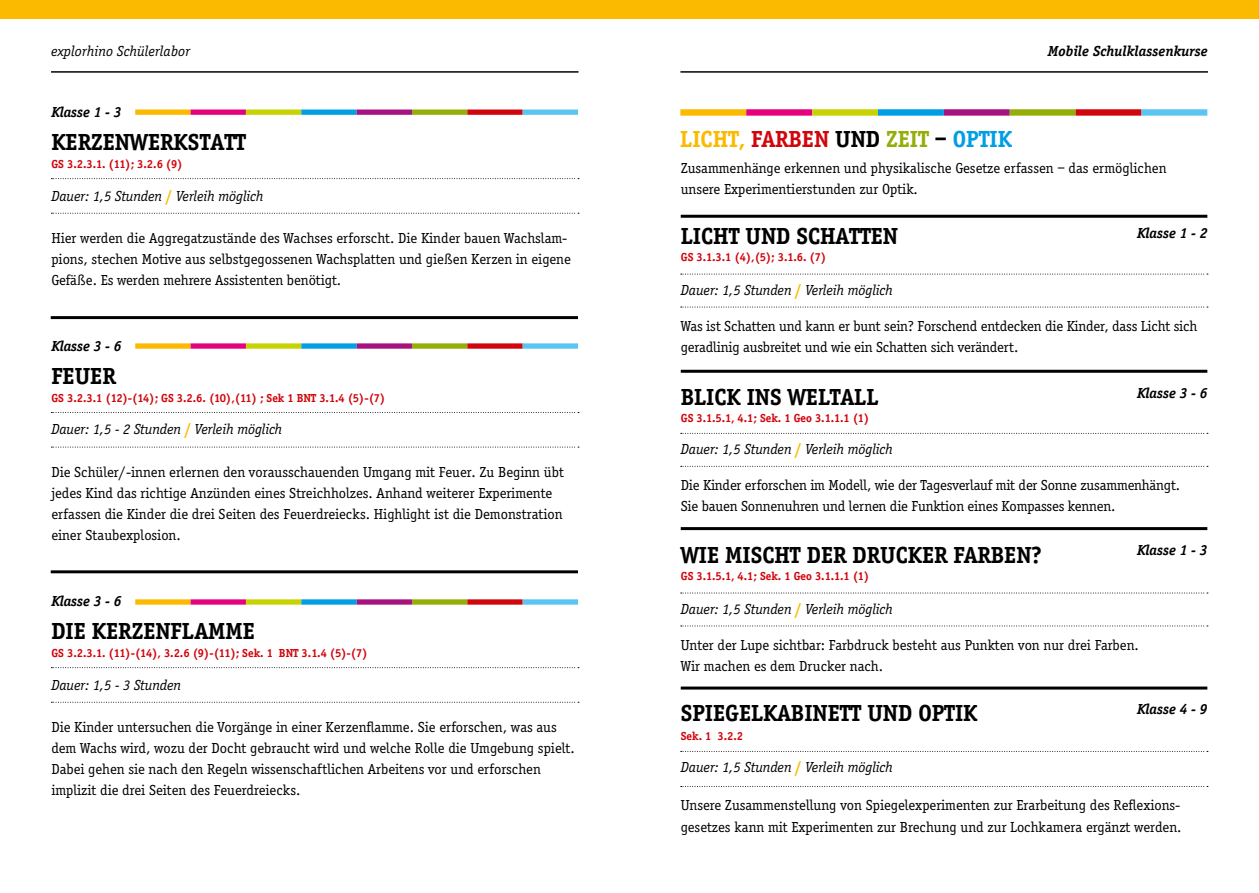
<style>
.page{position:relative;width:1259px;height:893px;background:#fff}
.page>*{position:absolute;margin:0;border:0;box-sizing:border-box;transform-origin:0 0}
.t1{font:700 24px "Officina Serif";color:#000}
.t2{font:700 24px "Officina Serif";color:#fbba00}
.t3{font:15px/21.3px "Officina Serif";color:#000}
.t4{font:italic 15px "Officina Serif";letter-spacing:-.005em;color:#000}
.t5{font:italic 700 15px "Officina Serif";color:#000}
.t6{font:700 12px "Officina Serif";color:#d1050c}
.s1{font-weight:700;font-style:normal;color:#fbba00}
.s2{color:#d1050c}
.s3{color:#000}
.s4{color:#95ad07}
.s5{color:#009ee3}
</style>
<div class="page">
<svg style="left:51px;top:213px;width:528px;height:1px"></svg>
<svg style="left:51px;top:178px;width:528px;height:1px"></svg>
<svg style="left:51px;top:447px;width:528px;height:1px"></svg>
<svg style="left:51px;top:702px;width:528px;height:1px"></svg>
<svg style="left:51px;top:412px;width:528px;height:1px"></svg>
<svg style="left:51px;top:667px;width:528px;height:1px"></svg>
<svg style="left:681px;top:307px;width:527px;height:1px"></svg>
<svg style="left:681px;top:466px;width:527px;height:1px"></svg>
<svg style="left:681px;top:626px;width:527px;height:1px"></svg>
<svg style="left:681px;top:786px;width:527px;height:1px"></svg>
<svg style="left:681px;top:274px;width:527px;height:1px"></svg>
<svg style="left:681px;top:433px;width:527px;height:1px"></svg>
<svg style="left:681px;top:593px;width:527px;height:1px"></svg>
<svg style="left:681px;top:751px;width:527px;height:1px"></svg>
<hr style="left:681px;top:215px;width:526px;height:3px;background:#000">
<hr style="left:681px;top:370px;width:526px;height:3px;background:#000">
<hr style="left:681px;top:527px;width:526px;height:3px;background:#000">
<hr style="left:681px;top:686px;width:526px;height:3px;background:#000">
<hr style="left:680px;top:72px;width:528px;height:1px;background:#000">
<hr style="left:51px;top:72px;width:527px;height:1px;background:#000">
<div style="left:0;top:0;width:1259px;height:19px;background:#fbba00"></div>
<div style="left:135px;top:110px;width:56px;height:5px;background:#fbba00"></div>
<div style="left:191px;top:110px;width:55px;height:5px;background:#e5007d"></div>
<div style="left:246px;top:110px;width:55px;height:5px;background:#c7d300"></div>
<div style="left:301px;top:110px;width:56px;height:5px;background:#009ee3"></div>
<div style="left:357px;top:110px;width:55px;height:5px;background:#a61380"></div>
<div style="left:412px;top:110px;width:55px;height:5px;background:#95ad07"></div>
<div style="left:467px;top:110px;width:56px;height:5px;background:#d1050c"></div>
<div style="left:523px;top:110px;width:55px;height:5px;background:#5bc5f2"></div>
<div style="left:135px;top:343px;width:56px;height:6px;background:#fbba00"></div>
<div style="left:191px;top:343px;width:55px;height:6px;background:#e5007d"></div>
<div style="left:246px;top:343px;width:55px;height:6px;background:#c7d300"></div>
<div style="left:301px;top:343px;width:56px;height:6px;background:#009ee3"></div>
<div style="left:357px;top:343px;width:55px;height:6px;background:#a61380"></div>
<div style="left:412px;top:343px;width:55px;height:6px;background:#95ad07"></div>
<div style="left:467px;top:343px;width:56px;height:6px;background:#d1050c"></div>
<div style="left:523px;top:343px;width:55px;height:6px;background:#5bc5f2"></div>
<div style="left:135px;top:599px;width:56px;height:6px;background:#fbba00"></div>
<div style="left:191px;top:599px;width:55px;height:6px;background:#e5007d"></div>
<div style="left:246px;top:599px;width:55px;height:6px;background:#c7d300"></div>
<div style="left:301px;top:599px;width:56px;height:6px;background:#009ee3"></div>
<div style="left:357px;top:599px;width:55px;height:6px;background:#a61380"></div>
<div style="left:412px;top:599px;width:55px;height:6px;background:#95ad07"></div>
<div style="left:467px;top:599px;width:56px;height:6px;background:#d1050c"></div>
<div style="left:523px;top:599px;width:55px;height:6px;background:#5bc5f2"></div>
<hr style="left:51px;top:316px;width:527px;height:3px;background:#000">
<hr style="left:51px;top:570px;width:527px;height:3px;background:#000">
<div style="left:680px;top:109px;width:66px;height:7px;background:#fbba00"></div>
<div style="left:746px;top:109px;width:66px;height:7px;background:#e5007d"></div>
<div style="left:812px;top:109px;width:66px;height:7px;background:#c7d300"></div>
<div style="left:878px;top:109px;width:66px;height:7px;background:#009ee3"></div>
<div style="left:944px;top:109px;width:65px;height:7px;background:#a61380"></div>
<div style="left:1009px;top:109px;width:66px;height:7px;background:#95ad07"></div>
<div style="left:1075px;top:109px;width:66px;height:7px;background:#d1050c"></div>
<div style="left:1141px;top:109px;width:66px;height:7px;background:#5bc5f2"></div>
<p class="t4" style="left:51px;top:43px;width:140px">explorhino Schülerlabor</p>
<p class="t5" style="left:1048px;top:42px;width:162px">Mobile Schulklassenkurse</p>
<p class="t5" style="left:51px;top:103px;width:72px">Klasse 1 - 3</p>
<h1 class="t1" style="left:51px;top:127px;width:196px">KERZENWERKSTATT</h1>
<p class="t6" style="left:51px;top:157px;width:133px">GS 3.2.3.1. (11); 3.2.6 (9)</p>
<p class="t4" style="left:51px;top:187px;width:213px">Dauer: 1,5 Stunden <span class="s1">/</span> Verleih möglich</p>
<p class="t3" style="left:51px;top:227px;width:521px">Hier werden die Aggregatzustände des Wachses erforscht. Die Kinder bauen Wachslam&shy;pions, stechen Motive aus selbstgegossenen Wachsplatten und gießen Kerzen in eigene<br>Gefäße. Es werden mehrere Assistenten benötigt.</p>
<p class="t5" style="left:51px;top:337px;width:72px">Klasse 3 - 6</p>
<h1 class="t1" style="left:51px;top:361px;width:66px">FEUER</h1>
<p class="t6" style="left:51px;top:391px;width:335px">GS 3.2.3.1 (12)-(14); GS 3.2.6. (10),(11) ; Sek 1 BNT 3.1.4 (5)-(7)</p>
<p class="t4" style="left:51px;top:421px;width:232px">Dauer: 1,5 - 2 Stunden <span class="s1">/</span> Verleih möglich</p>
<p class="t3" style="left:51px;top:461px;width:514px">Die Schüler/-innen erlernen den vorausschauenden Umgang mit Feuer. Zu Beginn übt jedes Kind das richtige Anzünden eines Streichholzes. Anhand weiterer Experimente erfassen die Kinder die drei Seiten des Feuerdreiecks. Highlight ist die Demonstration einer Staubexplosion.</p>
<p class="t5" style="left:51px;top:592px;width:72px">Klasse 3 - 6</p>
<h1 class="t1" style="left:51px;top:616px;width:205px">DIE KERZENFLAMME</h1>
<p class="t6" style="left:51px;top:646px;width:318px">GS 3.2.3.1. (11)-(14), 3.2.6 (9)-(11); Sek. 1 BNT 3.1.4 (5)-(7)</p>
<p class="t4" style="left:51px;top:676px;width:131px">Dauer: 1,5 - 3 Stunden</p>
<p class="t3" style="left:51px;top:716px;width:525px">Die Kinder untersuchen die Vorgänge in einer Kerzenflamme. Sie erforschen, was aus dem Wachs wird, wozu der Docht gebraucht wird und welche Rolle die Umgebung spielt.<br>Dabei gehen sie nach den Regeln wissenschaftlichen Arbeitens vor und erforschen implizit die drei Seiten des Feuerdreiecks.</p>
<h1 class="t2" style="left:680px;top:124px;width:333px">LICHT, <span class="s2">FARBEN</span> <span class="s3">UND</span> <span class="s4">ZEIT</span> <span class="s3">–</span> <span class="s5">OPTIK</span></h1>
<p class="t3" style="left:681px;top:158px;width:487px">Zusammenhänge erkennen und physikalische Gesetze erfassen – das ermöglichen unsere Experimentierstunden zur Optik.</p>
<p class="t5" style="left:1137px;top:224px;width:72px">Klasse 1 - 2</p>
<h1 class="t1" style="left:681px;top:222px;width:219px">LICHT UND SCHATTEN</h1>
<p class="t6" style="left:681px;top:250px;width:147px">GS 3.1.3.1 (4),(5); 3.1.6. (7)</p>
<p class="t4" style="left:681px;top:282px;width:213px">Dauer: 1,5 Stunden <span class="s1">/</span> Verleih möglich</p>
<p class="t3" style="left:681px;top:315px;width:518px">Was ist Schatten und kann er bunt sein? Forschend entdecken die Kinder, dass Licht sich geradlinig ausbreitet und wie ein Schatten sich verändert.</p>
<h1 class="t1" style="left:681px;top:382px;width:199px">BLICK INS WELTALL</h1>
<p class="t6" style="left:681px;top:411px;width:190px">GS 3.1.5.1, 4.1; Sek. 1 Geo 3.1.1.1 (1)</p>
<p class="t4" style="left:681px;top:441px;width:213px">Dauer: 1,5 Stunden <span class="s1">/</span> Verleih möglich</p>
<p class="t5" style="left:1137px;top:384px;width:72px">Klasse 3 - 6</p>
<p class="t3" style="left:681px;top:475px;width:501px">Die Kinder erforschen im Modell, wie der Tagesverlauf mit der Sonne zusammenhängt.<br>Sie bauen Sonnenuhren und lernen die Funktion eines Kompasses kennen.</p>
<h1 class="t1" style="left:681px;top:541px;width:362px">WIE MISCHT DER DRUCKER FARBEN?</h1>
<p class="t6" style="left:681px;top:569px;width:190px">GS 3.1.5.1, 4.1; Sek. 1 Geo 3.1.1.1 (1)</p>
<p class="t4" style="left:681px;top:601px;width:213px">Dauer: 1,5 Stunden <span class="s1">/</span> Verleih möglich</p>
<p class="t5" style="left:1137px;top:542px;width:72px">Klasse 1 - 3</p>
<p class="t3" style="left:681px;top:634px;width:459px">Unter der Lupe sichtbar: Farbdruck besteht aus Punkten von nur drei Farben.<br>Wir machen es dem Drucker nach.</p>
<h1 class="t1" style="left:681px;top:699px;width:298px">SPIEGELKABINETT UND OPTIK</h1>
<p class="t6" style="left:681px;top:729px;width:64px">Sek. 1 3.2.2</p>
<p class="t4" style="left:681px;top:759px;width:213px">Dauer: 1,5 Stunden <span class="s1">/</span> Verleih möglich</p>
<p class="t5" style="left:1137px;top:700px;width:72px">Klasse 4 - 9</p>
<p class="t3" style="left:681px;top:795px;width:502px">Unsere Zusammenstellung von Spiegelexperimenten zur Erarbeitung des Reflexions&shy;gesetzes kann mit Experimenten zur Brechung und zur Lochkamera ergänzt werden.</p>
</div>
